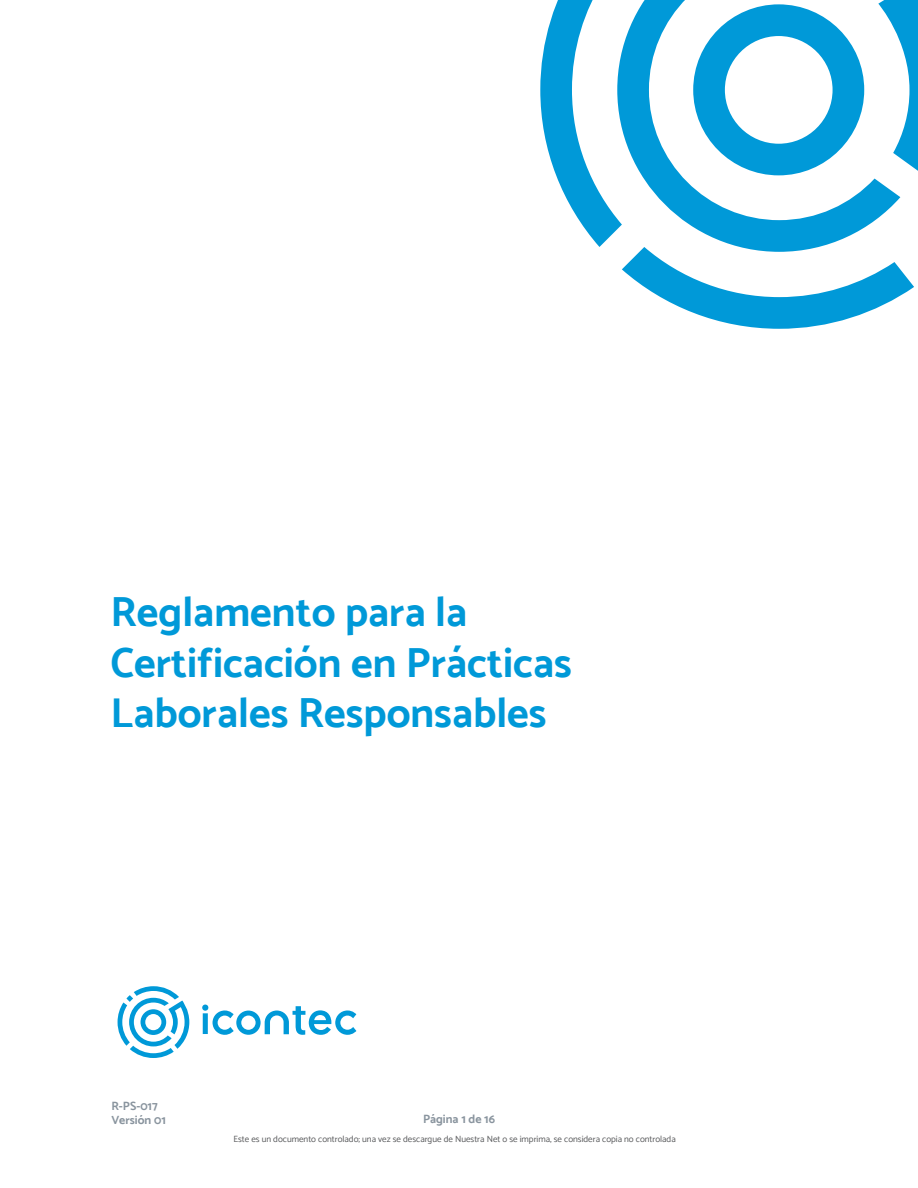
<style>
.page{position:relative;width:918px;height:1188px;background:#fff}
.page>*{position:absolute;margin:0;border:0;box-sizing:border-box;transform-origin:0 0}
.t1{font:700 42px/50.4px "Catamaran";color:#0099d8}
.t2{font:700 12px/14.4px "Catamaran";color:#89949e}
.t3{font:9px "Catamaran";color:#58595b}
</style>
<div class="page">
<svg style="left:118px;top:986px;width:71px;height:72px"></svg>
<svg style="left:202px;top:1005px;width:154px;height:30px"></svg>
<svg style="left:540px;top:0;width:378px;height:329px"></svg>
<h1 class="t1" style="left:111px;top:587px;width:463px">Reglamento para la<br>Certificación en Prácticas<br>Laborales Responsables</h1>
<h2 class="t2" style="left:111px;top:1098px;width:56px">R-PS-017<br>Versión 01</h2>
<h2 class="t2" style="left:423px;top:1112px;width:73px">Página 1 de 16</h2>
<p class="t3" style="left:233px;top:1133px;width:444px">Este es un documento controlado; una vez se descargue de Nuestra Net o se imprima, se considera copia no controlada</p>
</div>
